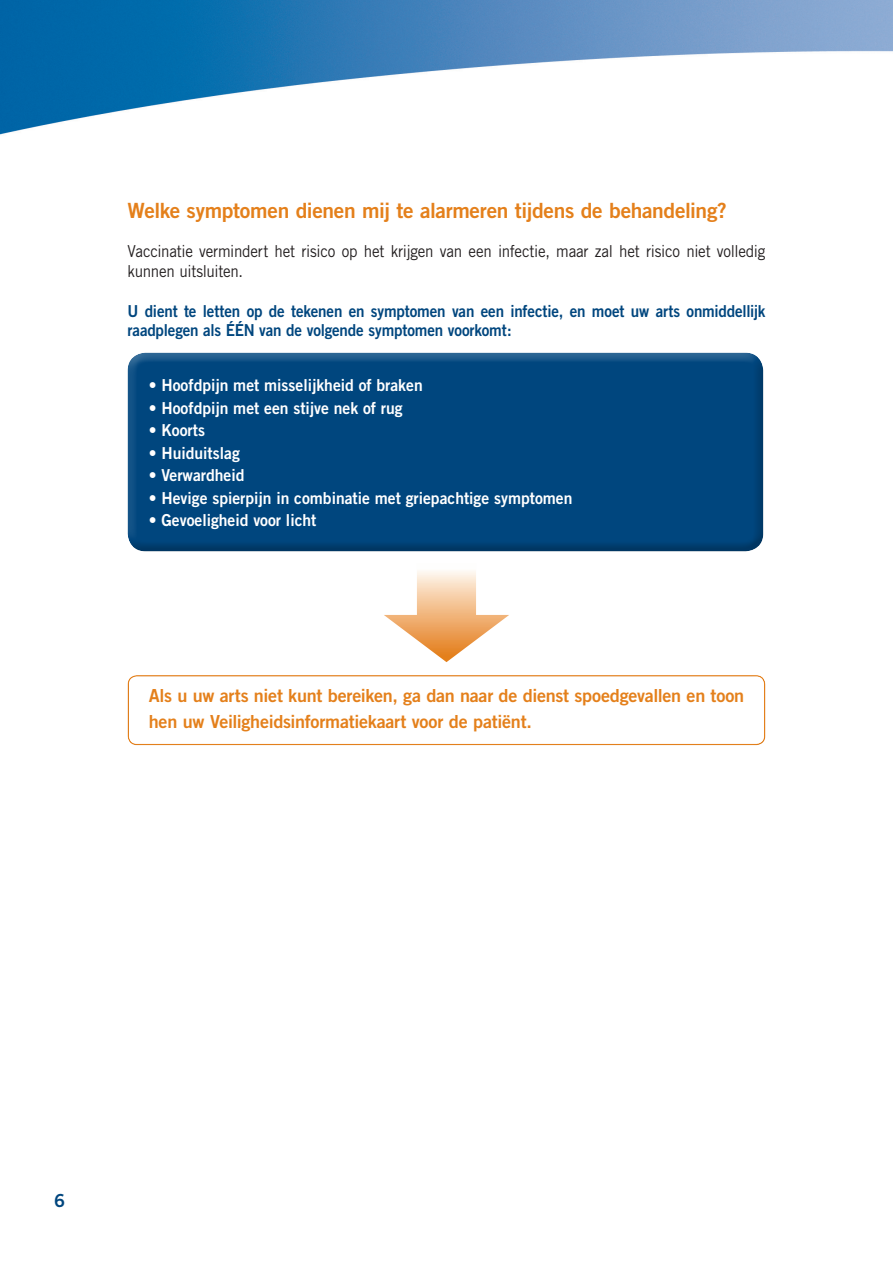
<style>
.page{position:relative;width:893px;height:1263px;background:#fff}
.page>*{position:absolute;margin:0;border:0;box-sizing:border-box;transform-origin:0 0}
.lopende_tekst{font:21px "Trade Gothic Bold Two";letter-spacing:-.015em;color:#e4801b}
.tussentitel{font:18px/25.2px "Trade Gothic Bold Two";letter-spacing:-.015em;color:#e4801b}
.t1{font:18px "Trade Gothic Bold Two";color:#00467e}
.tussentitel-2{font:16.5px "Trade Gothic Bold Two";color:#fff;scale:.95 1}
.lopende_tekst-2{font:16.5px/19.8px "Trade Gothic Bold Two";letter-spacing:-.01em;color:#00467e;scale:.92 1}
.lopende_tekst-3{font:16.5px/19.8px "Trade Gothic";letter-spacing:-.015em;color:#231f20;scale:.92 1}
</style>
<div class="page">
<div style="left:126px;top:350px;width:639px;height:191px;background:#fff;opacity:.25"></div>
<div style="left:126px;top:356px;width:639px;height:196px;background:#231f20;opacity:.25"></div>
<div style="left:125px;top:672px;width:642px;height:72px;background:#fff;opacity:.25"></div>
<div style="left:125px;top:676px;width:642px;height:70px;background:#fff"></div>
<svg style="left:384px;top:571px;width:125px;height:91px"></svg>
<img style="left:0;top:0;width:893px;height:135px">
<p class="lopende_tekst" style="left:128px;top:197px;width:601px">Welke symptomen dienen mij te alarmeren tijdens de behandeling?</p>
<p class="lopende_tekst-3" style="left:128px;top:241px;width:695px">Vaccinatie vermindert het risico op het krijgen van een infectie, maar zal het risico niet volledig kunnen uitsluiten.</p>
<p class="lopende_tekst-2" style="left:128px;top:300px;width:695px">U dient te letten op de tekenen en symptomen van een infectie, en moet uw arts onmiddellijk raadplegen als ÉÉN van de volgende symptomen voorkomt:</p>
<p class="tussentitel-2" style="left:149px;top:375px;width:290px">• Hoofdpijn met misselijkheid of braken</p>
<p class="tussentitel-2" style="left:149px;top:398px;width:269px">• Hoofdpijn met een stijve nek of rug</p>
<p class="tussentitel-2" style="left:149px;top:420px;width:61px">• Koorts</p>
<p class="tussentitel-2" style="left:149px;top:443px;width:97px">• Huiduitslag</p>
<p class="tussentitel-2" style="left:149px;top:465px;width:102px">• Verwardheid</p>
<p class="tussentitel-2" style="left:149px;top:488px;width:447px">• Hevige spierpijn in combinatie met griepachtige symptomen</p>
<p class="tussentitel-2" style="left:149px;top:510px;width:178px">• Gevoeligheid voor licht</p>
<p class="tussentitel" style="left:149px;top:683px;width:597px">Als u uw arts niet kunt bereiken, ga dan naar de dienst spoedgevallen en toon hen uw Veiligheidsinformatiekaart voor de patiënt.</p>
<p class="t1" style="left:54px;top:1190px;width:12px">6</p>
</div>
